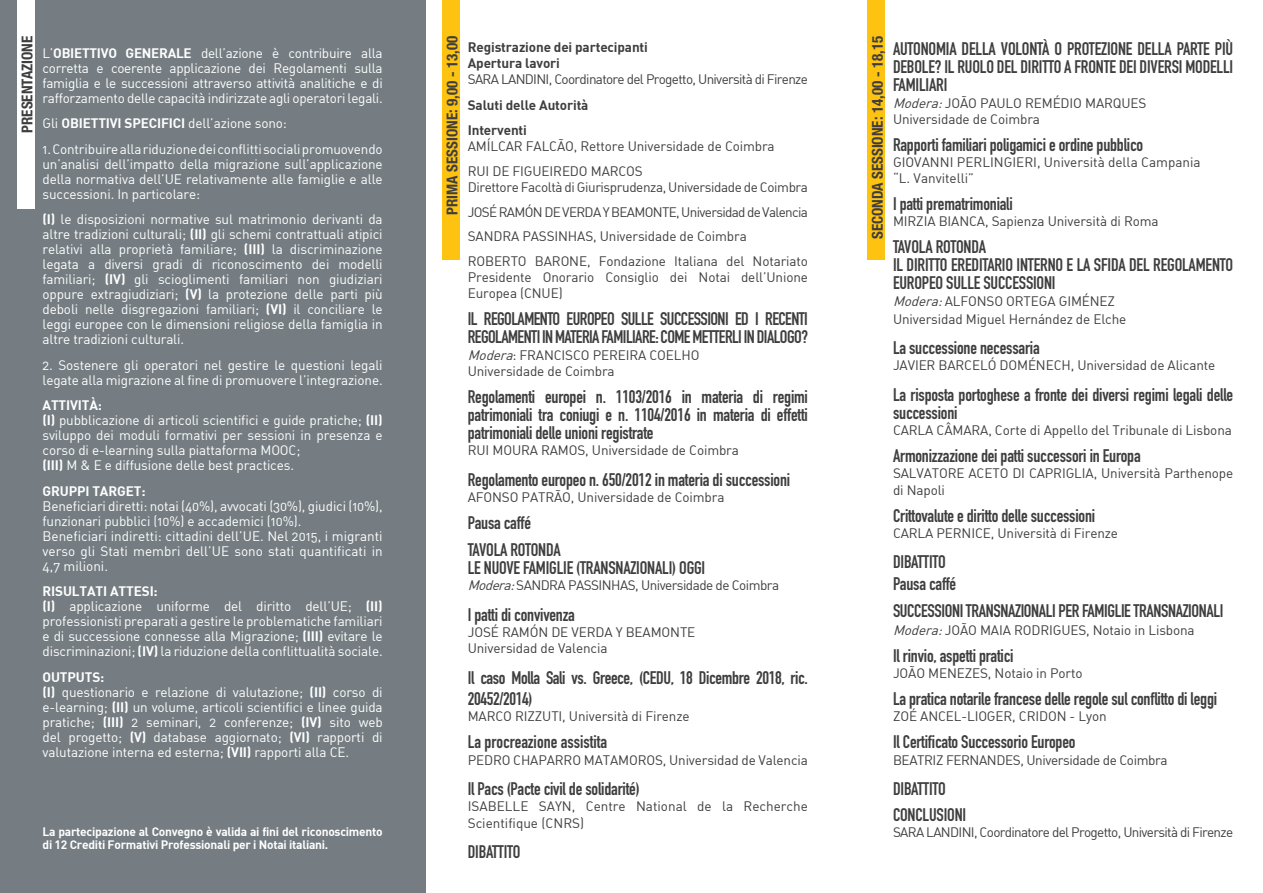
<style>
.page{position:relative;width:1263px;height:893px;background:#fff}
.page>*{position:absolute;margin:0;border:0;box-sizing:border-box;transform-origin:0 0}
.t1{font:700 18px/18px "DIN Condensed";letter-spacing:-.01em;color:#3e3e3f}
.t2{font:700 18px/18px "DIN Condensed";letter-spacing:-.03em;color:#3e3e3f}
.t3{font:700 condensed 15px "Helvetica Neue LT Std";color:#3e3e3f}
.t4{font:13.5px/15px "DIN Regular Alternate";letter-spacing:-.01em;color:#fff;text-align:justify}
.t5{font:13.5px/16.2px "DIN Regular Alternate";letter-spacing:-.01em;color:#3e3e3f}
.t6{font:13.5px/24.8px "DIN Regular Alternate";letter-spacing:-.03em;color:#3e3e3f}
.t7{font:13.5px "DIN Regular Alternate";letter-spacing:-.05em;color:#3e3e3f}
.t8{font:13.5px/16.2px "DIN Bold";letter-spacing:-.01em;color:#3e3e3f}
.t9{font:13.5px "DIN Bold";letter-spacing:-.01em;color:#fff}
.t10{font:13.5px "DIN Regular Alternate";letter-spacing:-.04em;color:#3e3e3f}
.t11{font:12px/13.5px "DIN Bold";letter-spacing:-.02em;color:#fff}
.s1{font-style:italic}
.s2{font-family:"DIN Bold"}
</style>
<div class="page">
<div style="left:0;top:0;width:425px;height:893px;background:#757d82"></div>
<div style="left:17px;top:0;width:17px;height:208px;background:#fff"></div>
<div style="left:442px;top:0;width:17px;height:259px;background:#fec210"></div>
<div style="left:867px;top:0;width:17px;height:259px;background:#fec210"></div>
<p class="t3" style="left:18px;top:133px;width:98px;rotate:-90deg">PRESENTAZIONE</p>
<p class="t3" style="left:443px;top:215px;width:181px;rotate:-90deg">PRIMA SESSIONE: 9,00 - 13,00</p>
<p class="t3" style="left:868px;top:239px;width:205px;rotate:-90deg">SECONDA SESSIONE: 14,00 - 18,15</p>
<h1 class="t1" style="left:893px;top:40px;width:342px;text-align:justify">AUTONOMIA DELLA VOLONTÀ O PROTEZIONE DELLA PARTE PIÙ DEBOLE? IL RUOLO DEL DIRITTO A FRONTE DEI DIVERSI MODELLI FAMILIARI</h1>
<p class="t8" style="left:468px;top:38px;width:182px">Registrazione dei partecipanti<br>Apertura lavori</p>
<p class="t7" style="left:468px;top:71px;width:342px">SARA LANDINI, Coordinatore del Progetto, Università di Firenze</p>
<p class="t8" style="left:468px;top:92px;width:122px;line-height:25.2px">Saluti delle Autorità<br>Interventi</p>
<p class="t5" style="left:468px;top:133px;width:308px;line-height:24.8px">AMÍLCAR FALCÃO, Rettore Universidade de Coimbra<br>RUI DE FIGUEIREDO MARCOS</p>
<p class="t6" style="left:468px;top:174px;width:342px">Direttore Facoltà di Giurisprudenza, Universidade de Coimbra JOSÉ RAMÓN DE VERDA Y BEAMONTE, Universidad de Valencia SANDRA PASSINHAS, Universidade de Coimbra ROBERTO BARONE, Fondazione Italiana del Notariato</p>
<p class="t5" style="left:468px;top:269px;width:342px">Presidente Onorario Consiglio dei Notai dell’Unione<br>Europea (CNUE)</p>
<h1 class="t2" style="left:468px;top:310px;width:342px">IL REGOLAMENTO EUROPEO SULLE SUCCESSIONI ED I RECENTI<br>REGOLAMENTI IN MATERIA FAMILIARE: COME METTERLI IN DIALOGO?</h1>
<p class="t5" style="left:468px;top:346px;width:233px"><span class="s1">Modera</span>: FRANCISCO PEREIRA COELHO<br>Universidade de Coimbra</p>
<h1 class="t1" style="left:468px;top:387px;width:342px;text-align:justify">Regolamenti europei n. 1103/2016 in materia di regimi patrimoniali tra coniugi e n. 1104/2016 in materia di effetti patrimoniali delle unioni registrate</h1>
<p class="t5" style="left:468px;top:442px;width:273px">RUI MOURA RAMOS, Universidade de Coimbra</p>
<h1 class="t1" style="left:468px;top:470px;width:324px">Regolamento europeo n. 650/2012 in materia di successioni</h1>
<p class="t5" style="left:468px;top:489px;width:258px">AFONSO PATRÃO, Universidade de Coimbra</p>
<h1 class="t1" style="left:468px;top:509px;width:94px;line-height:27px">Pausa caffé<br>TAVOLA ROTONDA</h1>
<h1 class="t1" style="left:468px;top:558px;width:239px">LE NUOVE FAMIGLIE (TRANSNAZIONALI) OGGI</h1>
<p class="t10" style="left:468px;top:577px;width:313px"><span class="s1">Modera:</span>SANDRA PASSINHAS, Universidade de Coimbra</p>
<h1 class="t1" style="left:468px;top:605px;width:109px">I patti di convivenza</h1>
<p class="t5" style="left:468px;top:624px;width:229px">JOSÉ RAMÓN DE VERDA Y BEAMONTE<br>Universidad de Valencia</p>
<h1 class="t1" style="left:468px;top:666px;width:342px;line-height:21.6px">Il caso Molla Sali vs. Greece, (CEDU, 18 Dicembre 2018, ric.<br>20452/2014)</h1>
<p class="t5" style="left:468px;top:708px;width:223px">MARCO RIZZUTI, Università di Firenze</p>
<h1 class="t1" style="left:468px;top:733px;width:141px">La procreazione assistita</h1>
<p class="t5" style="left:468px;top:751px;width:342px">PEDRO CHAPARRO MATAMOROS, Universidad de Valencia</p>
<h1 class="t1" style="left:468px;top:780px;width:173px">Il Pacs (Pacte civil de solidarité)</h1>
<p class="t5" style="left:468px;top:798px;width:342px">ISABELLE SAYN, Centre National de la Recherche<br>Scientifique (CNRS)</p>
<h1 class="t1" style="left:468px;top:843px;width:54px">DIBATTITO</h1>
<p class="t4" style="left:43px;top:45px;width:342px">L’<span class="s2">OBIETTIVO GENERALE</span> dell’azione è contribuire alla corretta e coerente applicazione dei Regolamenti sulla famiglia e le successioni attraverso attività analitiche e di rafforzamento delle capacità indirizzate agli operatori legali.</p>
<p class="t4" style="left:43px;top:115px;width:246px">Gli <span class="s2">OBIETTIVI SPECIFICI</span> dell’azione sono:</p>
<p class="t4" style="left:43px;top:141px;width:342px">1. Contribuire alla riduzione dei conflitti sociali promuovendo un’analisi dell’impatto della migrazione sull’applicazione della normativa dell’UE relativamente alle famiglie e alle successioni. In particolare:</p>
<p class="t4" style="left:43px;top:211px;width:342px"><span class="s2">(I)</span> le disposizioni normative sul matrimonio derivanti da altre tradizioni culturali; <span class="s2">(II)</span> gli schemi contrattuali atipici relativi alla proprietà familiare; <span class="s2">(III)</span> la discriminazione legata a diversi gradi di riconoscimento dei modelli familiari; <span class="s2">(IV)</span> gli scioglimenti familiari non giudiziari oppure extragiudiziari; <span class="s2">(V)</span> la protezione delle parti più deboli nelle disgregazioni familiari; <span class="s2">(VI)</span> il conciliare le leggi europee con le dimensioni religiose della famiglia in altre tradizioni culturali.</p>
<p class="t4" style="left:43px;top:357px;width:342px">2. Sostenere gli operatori nel gestire le questioni legali legate alla migrazione al fine di promuovere l’integrazione.</p>
<p class="t9" style="left:43px;top:396px;width:61px">ATTIVITÀ:</p>
<p class="t4" style="left:43px;top:412px;width:342px;text-align:left"><span class="s2">(I)</span> pubblicazione di articoli scientifici e guide pratiche; <span class="s2">(II) </span>sviluppo dei moduli formativi per sessioni in presenza e corso di e-learning sulla piattaforma MOOC;<br><span class="s2">(III)</span> M &amp; E e diffusione delle best practices.</p>
<p class="t9" style="left:43px;top:482px;width:104px">GRUPPI TARGET:</p>
<p class="t4" style="left:43px;top:498px;width:342px;text-align:left">Beneficiari diretti: notai (40%), avvocati (30%), giudici (10%), funzionari pubblici (10%) e accademici (10%).<br>Beneficiari indiretti: cittadini dell’UE. Nel 2015, i migranti verso gli Stati membri dell’UE sono stati quantificati in 4,7 milioni.</p>
<p class="t9" style="left:43px;top:582px;width:117px">RISULTATI ATTESI:</p>
<p class="t4" style="left:43px;top:598px;width:342px"><span class="s2">(I)</span> applicazione uniforme del diritto dell’UE; <span class="s2">(II) </span>professionisti preparati a gestire le problematiche familiari e di successione connesse alla Migrazione; <span class="s2">(III)</span> evitare le discriminazioni; <span class="s2">(IV)</span> la riduzione della conflittualità sociale.</p>
<p class="t9" style="left:43px;top:668px;width:63px">OUTPUTS:</p>
<p class="t4" style="left:43px;top:684px;width:342px"><span class="s2">(I)</span> questionario e relazione di valutazione; <span class="s2">(II)</span> corso di e-learning; <span class="s2">(II)</span> un volume, articoli scientifici e linee guida pratiche; <span class="s2">(III)</span> 2 seminari, 2 conferenze; <span class="s2">(IV)</span> sito web del progetto; <span class="s2">(V)</span> database aggiornato; <span class="s2">(VI)</span> rapporti di valutazione interna ed esterna; <span class="s2">(VII)</span> rapporti alla CE.</p>
<p class="t5" style="left:893px;top:94px;width:255px"><span class="s1">Modera:</span>JOÃO PAULO REMÉDIO MARQUES<br>Universidade de Coimbra</p>
<h1 class="t1" style="left:893px;top:135px;width:252px">Rapporti familiari poligamici e ordine pubblico</h1>
<p class="t5" style="left:893px;top:154px;width:309px">GIOVANNI PERLINGIERI, Università della Campania “L. Vanvitelli”</p>
<h1 class="t1" style="left:893px;top:195px;width:121px">I patti prematrimoniali</h1>
<p class="t5" style="left:893px;top:213px;width:267px">MIRZIA BIANCA, Sapienza Università di Roma</p>
<h1 class="t1" style="left:893px;top:238px;width:342px">TAVOLA ROTONDA<br>IL DIRITTO EREDITARIO INTERNO E LA SFIDA DEL REGOLAMENTO<br>EUROPEO SULLE SUCCESSIONI</h1>
<p class="t5" style="left:893px;top:291px;width:235px;line-height:18px"><span class="s1">Modera:</span>ALFONSO ORTEGA GIMÉNEZ<br>Universidad Miguel Hernández de Elche</p>
<h1 class="t1" style="left:893px;top:339px;width:148px">La successione necessaria</h1>
<p class="t5" style="left:893px;top:357px;width:324px">JAVIER BARCELÓ DOMÉNECH, Universidad de Alicante</p>
<h1 class="t1" style="left:893px;top:386px;width:342px">La risposta portoghese a fronte dei diversi regimi legali delle successioni</h1>
<p class="t5" style="left:893px;top:422px;width:340px">CARLA CÂMARA, Corte di Appello del Tribunale di Lisbona</p>
<h1 class="t1" style="left:893px;top:447px;width:249px">Armonizzazione dei patti successori in Europa</h1>
<p class="t5" style="left:893px;top:465px;width:342px">SALVATORE ACETO DI CAPRIGLIA, Università Parthenope di Napoli</p>
<h1 class="t1" style="left:893px;top:506px;width:204px">Crittovalute e diritto delle successioni</h1>
<p class="t5" style="left:893px;top:525px;width:227px">CARLA PERNICE, Università di Firenze</p>
<h1 class="t1" style="left:893px;top:551px;width:65px;line-height:21.6px">DIBATTITO<br>Pausa caffé</h1>
<h1 class="t1" style="left:893px;top:602px;width:332px">SUCCESSIONI TRANSNAZIONALI PER FAMIGLIE TRANSNAZIONALI</h1>
<p class="t5" style="left:893px;top:622px;width:303px"><span class="s1">Modera:</span>JOÃO MAIA RODRIGUES, Notaio in Lisbona</p>
<h1 class="t1" style="left:893px;top:647px;width:122px">Il rinvio, aspetti pratici</h1>
<p class="t5" style="left:893px;top:665px;width:191px">JOÃO MENEZES, Notaio in Porto</p>
<h1 class="t1" style="left:893px;top:690px;width:326px">La pratica notarile francese delle regole sul conflitto di leggi</h1>
<p class="t5" style="left:893px;top:708px;width:215px">ZOÉ ANCEL-LIOGER, CRIDON - Lyon</p>
<h1 class="t1" style="left:893px;top:733px;width:184px">Il Certificato Successorio Europeo</h1>
<p class="t6" style="left:893px;top:747px;width:276px">BEATRIZ FERNANDES, Universidade de Coimbra</p>
<h1 class="t1" style="left:893px;top:776px;width:75px;line-height:25.8px">DIBATTITO<br>CONCLUSIONI</h1>
<p class="t7" style="left:893px;top:824px;width:342px">SARA LANDINI, Coordinatore del Progetto, Università di Firenze</p>
<p class="t11" style="left:43px;top:824px;width:342px">La partecipazione al Convegno è valida ai fini del riconoscimento di 12 Crediti Formativi Professionali per i Notai italiani.</p>
</div>
